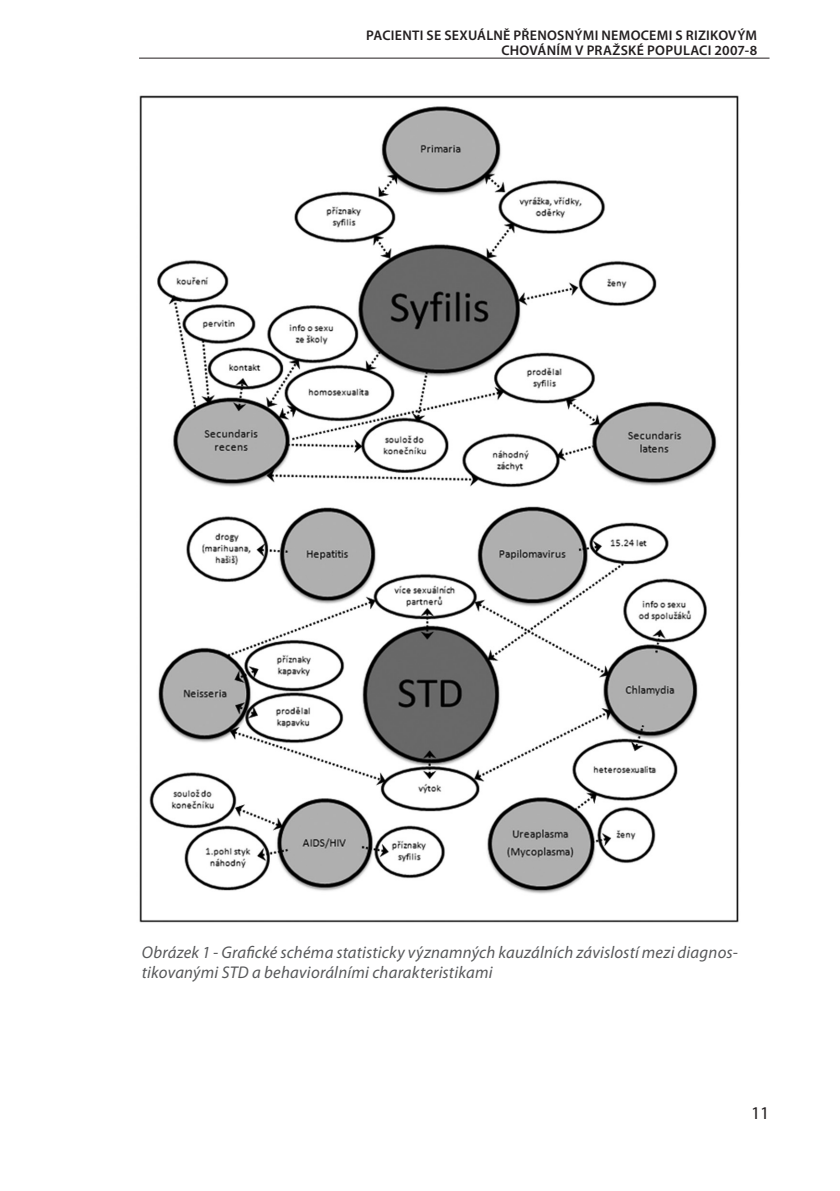
<style>
.page{position:relative;width:840px;height:1191px;background:#fff}
.page>*{position:absolute;margin:0;border:0;box-sizing:border-box;transform-origin:0 0}
.t1{font:18px "Myriad Pro";color:#231f20}
.t2{font:italic 17px/20px "Myriad Pro";letter-spacing:.015em;color:#57585a}
.t3{font:600 14px/15px "Myriad Pro";letter-spacing:.02em;color:#231f20;text-align:right}
</style>
<div class="page">
<hr style="left:139px;top:58px;width:630px;height:1px;background:#231f20">
<img style="left:139px;top:95px;width:600px;height:828px">
<p class="t3" style="left:366px;top:28px;width:392px">PACIENTI SE SEXUÁLNĚ PŘENOSNÝMI NEMOCEMI S RIZIKOVÝM<br>CHOVÁNÍM V PRAŽSKÉ POPULACI 2007-8</p>
<p class="t2" style="left:142px;top:942px;width:597px">Obrázek 1 - Grafické schéma statisticky významných kauzálních závislostí mezi diagnos&shy;tikovanými STD a behaviorálními charakteristikami</p>
<p class="t1" style="left:750px;top:1102px;width:20px">11</p>
</div>
